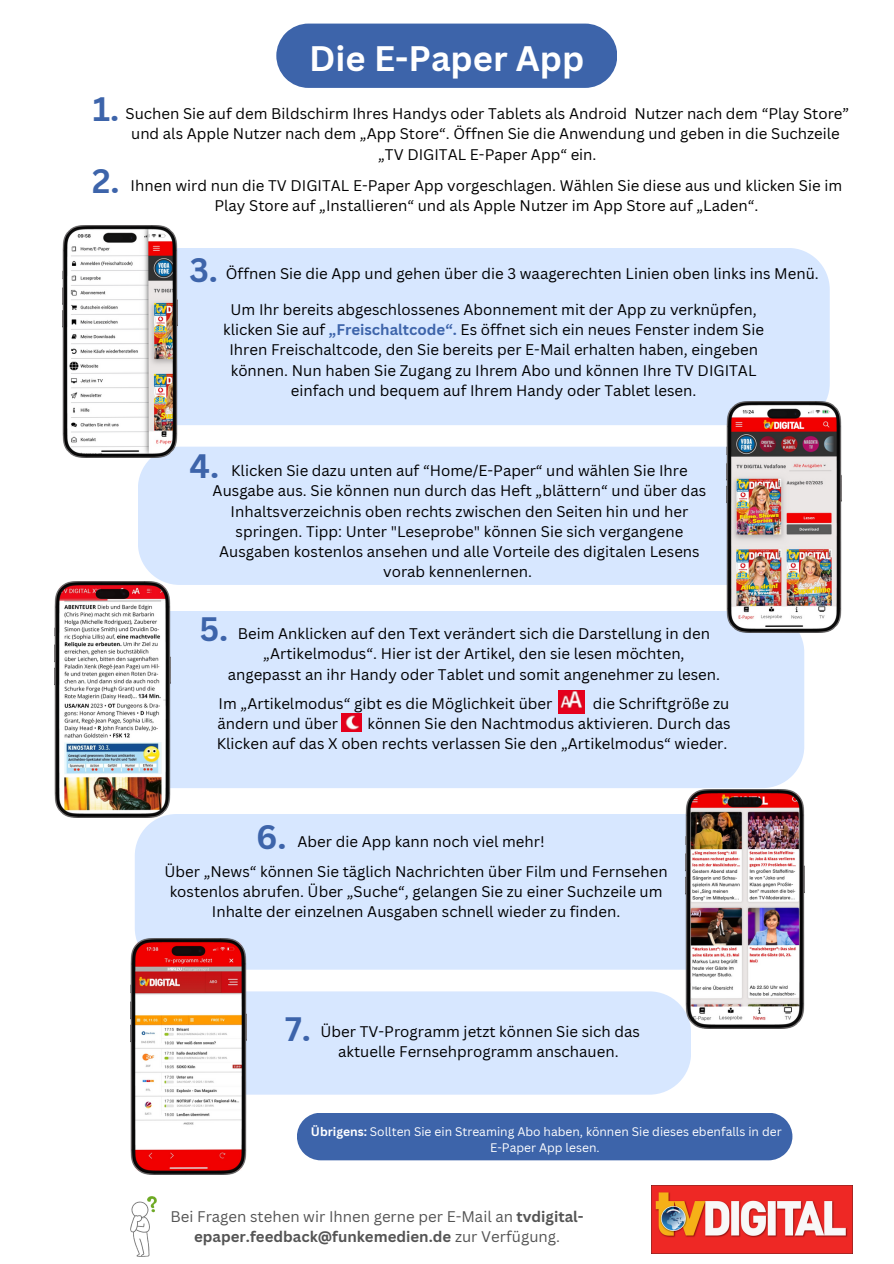
<style>
.page{position:relative;width:894px;height:1264px;background:#fff}
.page>*{position:absolute;margin:0;border:0;box-sizing:border-box;transform-origin:0 0}
.t1{font:700 34.5px "Canva Sans";color:#fff}
.t2{font:700 33px "Canva Sans";color:#3d64aa}
.t3{font:15px/20.2px "Canva Sans";color:#000;text-align:center}
.t4{font:15px/20.2px "Canva Sans";color:#545454;text-align:center}
.t5{font:12px/16px "Canva Sans";color:#fff;text-align:center}
.s1{font-weight:700;color:#3d64aa}
.s2{font-weight:700}
</style>
<div class="page">
<img style="left:130px;top:1196px;width:26px;height:60px">
<div style="left:135px;top:814px;width:550px;height:155px;background:#d7e7ff"></div>
<div style="left:171px;top:611px;width:633px;height:177px;background:#d7e7ff"></div>
<div style="left:297px;top:1113px;width:495px;height:47px;background:#3d64aa"></div>
<div style="left:177px;top:248px;width:652px;height:177px;background:#d7e7ff"></div>
<div style="left:138px;top:446px;width:588px;height:139px;background:#d7e7ff"></div>
<img style="left:54px;top:581px;width:117px;height:236px">
<img style="left:63px;top:226px;width:114px;height:231px">
<div style="left:276px;top:24px;width:341px;height:64px;background:#3d64aa"></div>
<img style="left:651px;top:1185px;width:201px;height:68px">
<div style="left:247px;top:991px;width:444px;height:103px;background:#d7e7ff"></div>
<img style="left:685px;top:789px;width:119px;height:239px">
<img style="left:130px;top:938px;width:117px;height:236px">
<img style="left:726px;top:401px;width:115px;height:232px">
<img style="left:341px;top:713px;width:20px;height:18px">
<img style="left:558px;top:690px;width:26px;height:23px">
<h1 class="t2" style="left:93px;top:86px;width:28px">1.</h1>
<h2 class="t2" style="left:92px;top:158px;width:29px">2.</h2>
<p class="t1" style="left:309px;top:34px;width:276px">Die E-Paper App</p>
<h1 class="t3" style="left:125px;top:103px;width:725px">Suchen Sie auf dem Bildschirm Ihres Handys oder Tablets als Android Nutzer nach dem “Play Store” und als Apple Nutzer nach dem „App Store“. Öffnen Sie die Anwendung und geben in die Suchzeile „TV DIGITAL E-Paper App“ ein.</h1>
<h1 class="t3" style="left:131px;top:175px;width:712px">Ihnen wird nun die TV DIGITAL E-Paper App vorgeschlagen. Wählen Sie diese aus und klicken Sie im<br>Play Store auf „Installieren“ und als Apple Nutzer im App Store auf „Laden“.</h1>
<p class="t2" style="left:189px;top:247px;width:30px">3.</p>
<h2 class="t3" style="left:226px;top:263px;width:594px">Öffnen Sie die App und gehen über die 3 waagerechten Linien oben links ins Menü.</h2>
<h1 class="t3" style="left:223px;top:299px;width:542px">Um Ihr bereits abgeschlossenes Abonnement mit der App zu verknüpfen, klicken Sie auf <span class="s1">„Freischaltcode“.</span> Es öffnet sich ein neues Fenster indem Sie Ihren Freischaltcode, den Sie bereits per E-Mail erhalten haben, eingeben können. Nun haben Sie Zugang zu Ihrem Abo und können Ihre TV DIGITAL einfach und bequem auf Ihrem Handy oder Tablet lesen.</h1>
<h1 class="t2" style="left:189px;top:443px;width:31px">4.</h1>
<h2 class="t3" style="left:212px;top:460px;width:495px">Klicken Sie dazu unten auf “Home/E-Paper“ und wählen Sie Ihre Ausgabe aus. Sie können nun durch das Heft „blättern“ und über das Inhaltsverzeichnis oben rechts zwischen den Seiten hin und her springen. Tipp: Unter "Leseprobe" können Sie sich vergangene Ausgaben kostenlos ansehen und alle Vorteile des digitalen Lesens vorab kennenlernen.</h2>
<h2 class="t2" style="left:199px;top:606px;width:30px">5.</h2>
<h1 class="t3" style="left:228px;top:623px;width:493px">Beim Anklicken auf den Text verändert sich die Darstellung in den „Artikelmodus“. Hier ist der Artikel, den sie lesen möchten, angepasst an ihr Handy oder Tablet und somit angenehmer zu lesen.</h1>
<h2 class="t3" style="left:218px;top:692px;width:335px">Im „Artikelmodus“ gibt es die Möglichkeit über</h2>
<h2 class="t3" style="left:592px;top:692px;width:138px">die Schriftgröße zu</h2>
<h2 class="t3" style="left:217px;top:713px;width:122px">ändern und über</h2>
<h2 class="t3" style="left:217px;top:713px;width:515px;text-align:right">können Sie den Nachtmodus aktivieren. Durch das<br>Klicken auf das X oben rechts verlassen Sie den „Artikelmodus“ wieder.</h2>
<p class="t2" style="left:256px;top:813px;width:32px">6.</p>
<h2 class="t3" style="left:297px;top:831px;width:248px">Aber die App kann noch viel mehr!</h2>
<h2 class="t3" style="left:164px;top:860px;width:504px">Über „News“ können Sie täglich Nachrichten über Film und Fernsehen kostenlos abrufen. Über „Suche“, gelangen Sie zu einer Suchzeile um<br>Inhalte der einzelnen Ausgaben schnell wieder zu finden.</h2>
<p class="t2" style="left:285px;top:1005px;width:27px">7.</p>
<h1 class="t3" style="left:320px;top:1020px;width:321px">Über TV-Programm jetzt können Sie sich das aktuelle Fernsehprogramm anschauen.</h1>
<p class="t5" style="left:311px;top:1123px;width:472px"><span class="s2">Übrigens:</span> Sollten Sie ein Streaming Abo haben, können Sie dieses ebenfalls in der<br>E-Paper App lesen.</p>
<p class="t4" style="left:170px;top:1205px;width:414px">Bei Fragen stehen wir Ihnen gerne per E-Mail an <span class="s2">tvdigital&shy;epaper.feedback@funkemedien.de</span> zur Verfügung.</p>
</div>
